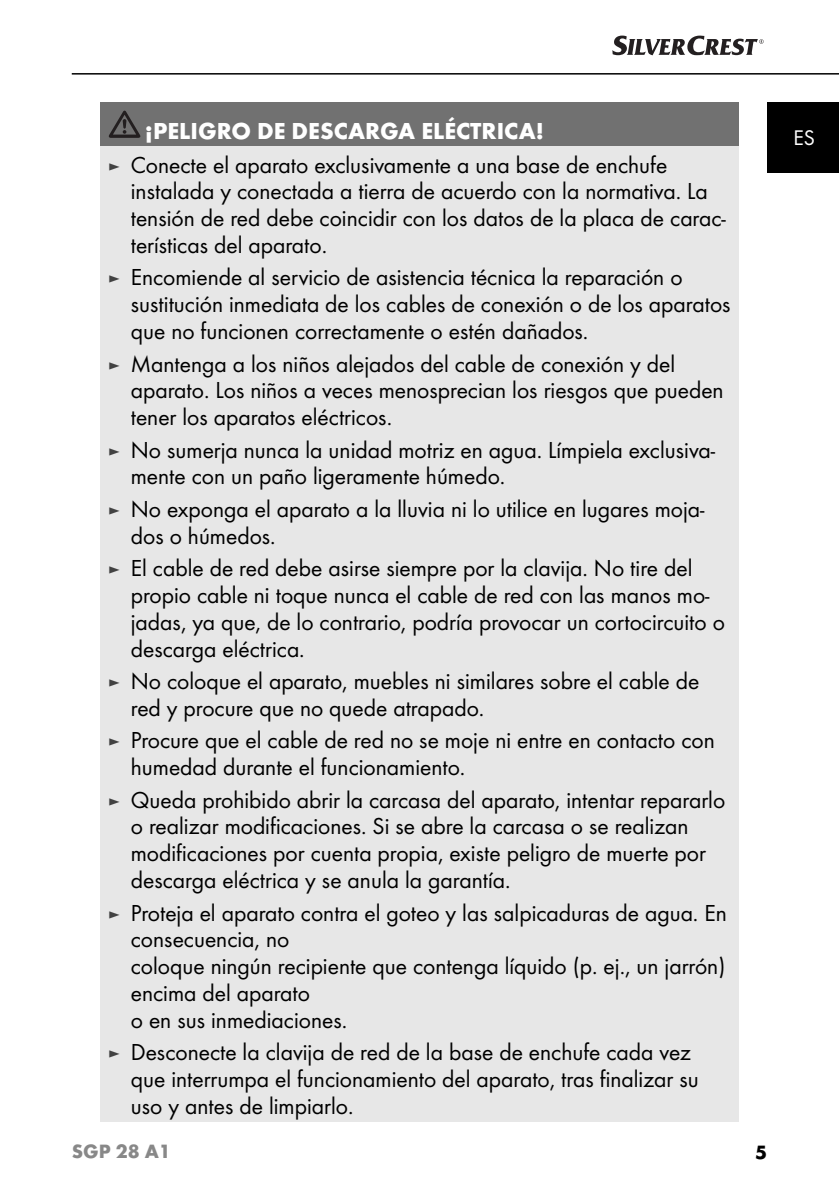
<style>
.page{position:relative;width:839px;height:1191px;background:#fff}
.page>*{position:absolute;margin:0;border:0;box-sizing:border-box;transform-origin:0 0}
.t1{font:24px/26.8px "Futura Boo";color:#000}
.t2{font:700 24px "Futura";color:#fff}
.t3{font:22px "Futura Boo";color:#fff}
.t4{font:700 20px "Futura";color:#888}
.t5{font:700 20px "Futura";color:#000}
.s1{font-size:18px;color:#424242}
</style>
<div class="page">
<hr style="left:72px;top:73px;width:767px;height:2px;background:#000">
<svg style="left:612px;top:36px;width:151px;height:19px"></svg>
<div style="left:767px;top:102px;width:72px;height:71px;background:#000"></div>
<div style="left:100px;top:102px;width:638px;height:45px;background:#717171"></div>
<div style="left:100px;top:147px;width:638px;height:975px;background:#e7e7e7"></div>
<svg style="left:109px;top:111px;width:31px;height:27px"></svg>
<p class="t2" style="left:145px;top:121px;width:400px">¡PELIGRO DE DESCARGA ELÉCTRICA!</p>
<p class="t1" style="left:131px;top:152px;width:596px;text-indent:-23px"><span class="s1">►</span> Conecte el aparato exclusivamente a una base de enchufe instalada y conectada a tierra de acuerdo con la normativa. La tensión de red debe coincidir con los datos de la placa de carac&shy;terísticas del aparato.</p>
<p class="t1" style="left:131px;top:265px;width:601px;text-indent:-23px"><span class="s1">►</span> Encomiende al servicio de asistencia técnica la reparación o sustitución inmediata de los cables de conexión o de los aparatos que no funcionen correctamente o estén dañados.</p>
<p class="t1" style="left:131px;top:351px;width:594px;text-indent:-23px"><span class="s1">►</span> Mantenga a los niños alejados del cable de conexión y del aparato. Los niños a veces menosprecian los riesgos que pueden tener los aparatos eléctricos.</p>
<p class="t1" style="left:131px;top:437px;width:585px;text-indent:-23px"><span class="s1">►</span> No sumerja nunca la unidad motriz en agua. Límpiela exclusiva&shy;mente con un paño ligeramente húmedo.</p>
<p class="t1" style="left:131px;top:497px;width:575px;text-indent:-23px"><span class="s1">►</span> No exponga el aparato a la lluvia ni lo utilice en lugares moja&shy;dos o húmedos.</p>
<p class="t1" style="left:131px;top:556px;width:595px;text-indent:-23px"><span class="s1">►</span> El cable de red debe asirse siempre por la clavija. No tire del propio cable ni toque nunca el cable de red con las manos mo&shy;jadas, ya que, de lo contrario, podría provocar un cortocircuito o descarga eléctrica.</p>
<p class="t1" style="left:131px;top:669px;width:570px;text-indent:-23px"><span class="s1">►</span> No coloque el aparato, muebles ni similares sobre el cable de red y procure que no quede atrapado.</p>
<p class="t1" style="left:131px;top:728px;width:585px;text-indent:-23px"><span class="s1">►</span> Procure que el cable de red no se moje ni entre en contacto con humedad durante el funcionamiento.</p>
<p class="t1" style="left:131px;top:787px;width:596px;text-indent:-23px"><span class="s1">►</span> Queda prohibido abrir la carcasa del aparato, intentar repararlo o realizar modificaciones. Si se abre la carcasa o se realizan modificaciones por cuenta propia, existe peligro de muerte por descarga eléctrica y se anula la garantía.</p>
<p class="t1" style="left:131px;top:900px;width:597px;text-indent:-23px"><span class="s1">►</span> Proteja el aparato contra el goteo y las salpicaduras de agua. En consecuencia, no<br>coloque ningún recipiente que contenga líquido (p. ej., un jarrón) encima del aparato<br>o en sus inmediaciones.</p>
<p class="t1" style="left:131px;top:1040px;width:569px;text-indent:-23px"><span class="s1">►</span> Desconecte la clavija de red de la base de enchufe cada vez que interrumpa el funcionamiento del aparato, tras finalizar su uso y antes de limpiarlo.</p>
<p class="t4" style="left:72px;top:1143px;width:101px">SGP 28 A1</p>
<p class="t5" style="left:755px;top:1144px;width:13px">5</p>
<p class="t3" style="left:793px;top:127px;width:23px">ES</p>
</div>
